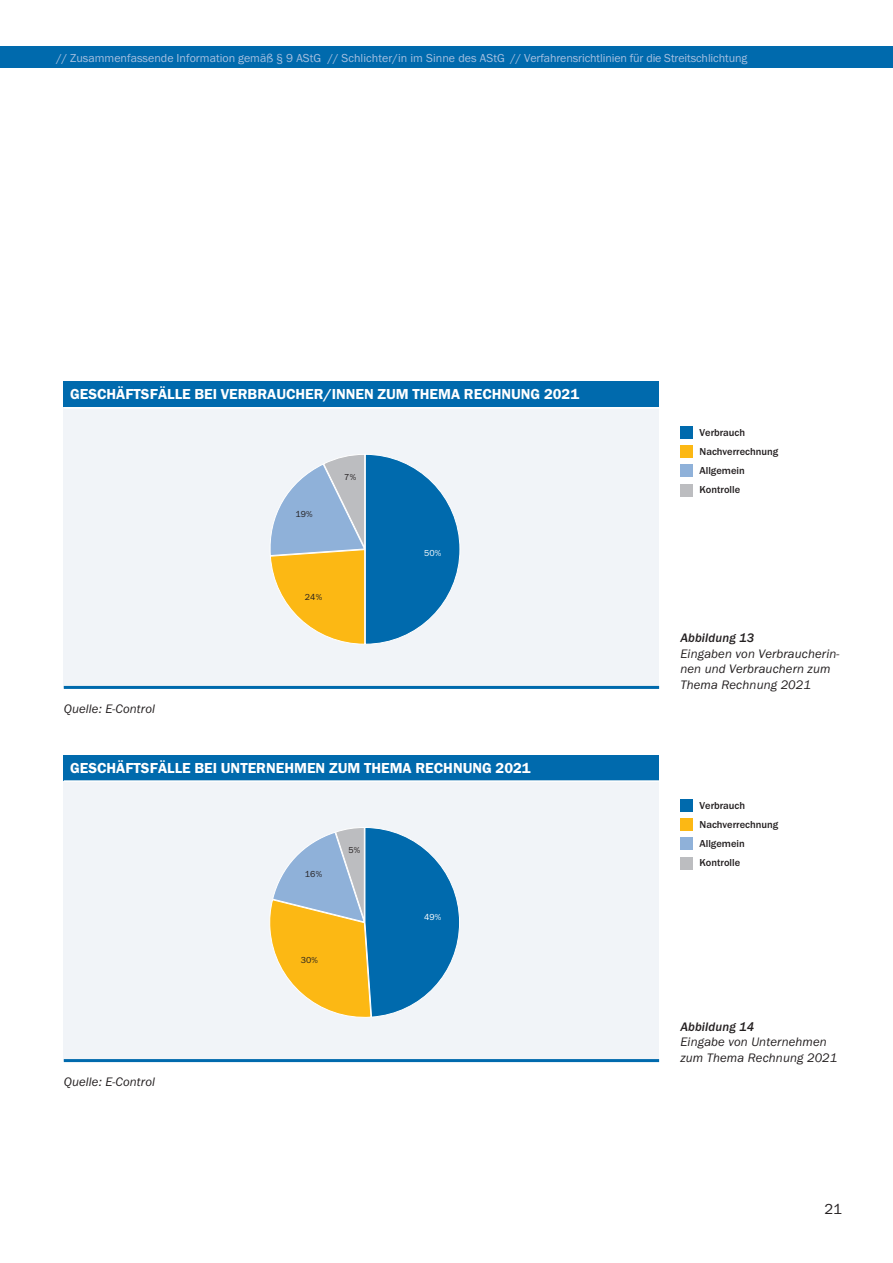
<style>
.page{position:relative;width:893px;height:1263px;background:#fff}
.page>*{position:absolute;margin:0;border:0;box-sizing:border-box;transform-origin:0 0}
.t1{font:600 15px "Franklin Got Itc T";color:#fff}
.t2{font:15px "Franklin Got Itc T";color:#231f20}
.t3{font:italic 12.75px/15.8px "Franklin Got Itc T";letter-spacing:.01em;color:#231f20}
.t4{font:italic 500 12.75px "Franklin Got Itc T";letter-spacing:.01em;color:#231f20}
.t5{font:12px "Franklin Got Itc T";color:#a7c0e0}
.t6{font:500 10.5px/19px "Franklin Got Itc T";color:#231f20}
.t7{font:9px "Franklin Got Itc T";letter-spacing:.01em;color:#231f20}
.t8{font:9px "Franklin Got Itc T";color:#fff}
</style>
<div class="page">
<div style="left:0;top:47px;width:893px;height:21px;background:#006aad"></div>
<div style="left:64px;top:406px;width:595px;height:281px;background:#f1f4f8"></div>
<svg style="left:270px;top:454px;width:190px;height:190px"></svg>
<div style="left:64px;top:382px;width:595px;height:25px;background:#006aad"></div>
<div style="left:680px;top:445px;width:13px;height:13px;background:#fcb814"></div>
<div style="left:680px;top:464px;width:13px;height:13px;background:#8fb1d9"></div>
<div style="left:680px;top:426px;width:13px;height:12px;background:#006aad"></div>
<div style="left:680px;top:484px;width:13px;height:12px;background:#bcbdc0"></div>
<hr style="left:64px;top:686px;width:595px;height:3px;background:#006aad">
<hr style="left:64px;top:407px;width:595px;height:2px;background:#fff">
<div style="left:64px;top:779px;width:595px;height:281px;background:#f1f4f8"></div>
<svg style="left:269px;top:827px;width:191px;height:191px"></svg>
<div style="left:64px;top:755px;width:595px;height:25px;background:#006aad"></div>
<div style="left:680px;top:818px;width:13px;height:13px;background:#fcb814"></div>
<div style="left:680px;top:837px;width:13px;height:13px;background:#8fb1d9"></div>
<div style="left:680px;top:799px;width:13px;height:13px;background:#006aad"></div>
<div style="left:680px;top:857px;width:13px;height:13px;background:#bcbdc0"></div>
<hr style="left:64px;top:1059px;width:595px;height:3px;background:#006aad">
<hr style="left:64px;top:780px;width:595px;height:2px;background:#fff">
<p class="t5" style="left:56px;top:51px;width:692px">// Zusammenfassende Information gemäß § 9 AStG // Schlichter/in im Sinne des AStG // Verfahrensrichtlinien für die Streitschlichtung</p>
<p class="t1" style="left:70px;top:386px;width:511px">GESCHÄFTSFÄLLE BEI VERBRAUCHER/INNEN ZUM THEMA RECHNUNG 2021</p>
<p class="t3" style="left:64px;top:701px;width:93px">Quelle: E-Control</p>
<p class="t7" style="left:296px;top:509px;width:19px">19%</p>
<p class="t7" style="left:344px;top:472px;width:13px">7%</p>
<p class="t7" style="left:305px;top:592px;width:19px">24%</p>
<p class="t8" style="left:424px;top:548px;width:19px">50%</p>
<p class="t1" style="left:70px;top:759px;width:462px">GESCHÄFTSFÄLLE BEI UNTERNEHMEN ZUM THEMA RECHNUNG 2021</p>
<p class="t3" style="left:64px;top:1074px;width:93px">Quelle: E-Control</p>
<p class="t7" style="left:305px;top:869px;width:19px">16%</p>
<p class="t7" style="left:349px;top:845px;width:13px">5%</p>
<p class="t7" style="left:301px;top:954px;width:19px">30%</p>
<p class="t8" style="left:424px;top:912px;width:19px">49%</p>
<p class="t6" style="left:699px;top:423px;width:80px">Verbrauch<br>Nachverrechnung<br>Allgemein<br>Kontrolle</p>
<p class="t4" style="left:680px;top:630px;width:75px">Abbildung 13</p>
<p class="t3" style="left:680px;top:645px;width:161px">Eingaben von Verbraucherin&shy;nen und Verbrauchern zum<br>Thema Rechnung 2021</p>
<p class="t6" style="left:699px;top:796px;width:80px">Verbrauch<br>Nachverrechnung<br>Allgemein<br>Kontrolle</p>
<p class="t4" style="left:680px;top:1019px;width:75px">Abbildung 14</p>
<p class="t3" style="left:680px;top:1034px;width:158px">Eingabe von Unternehmen zum Thema Rechnung 2021</p>
<p class="t2" style="left:824px;top:1201px;width:19px">21</p>
</div>
